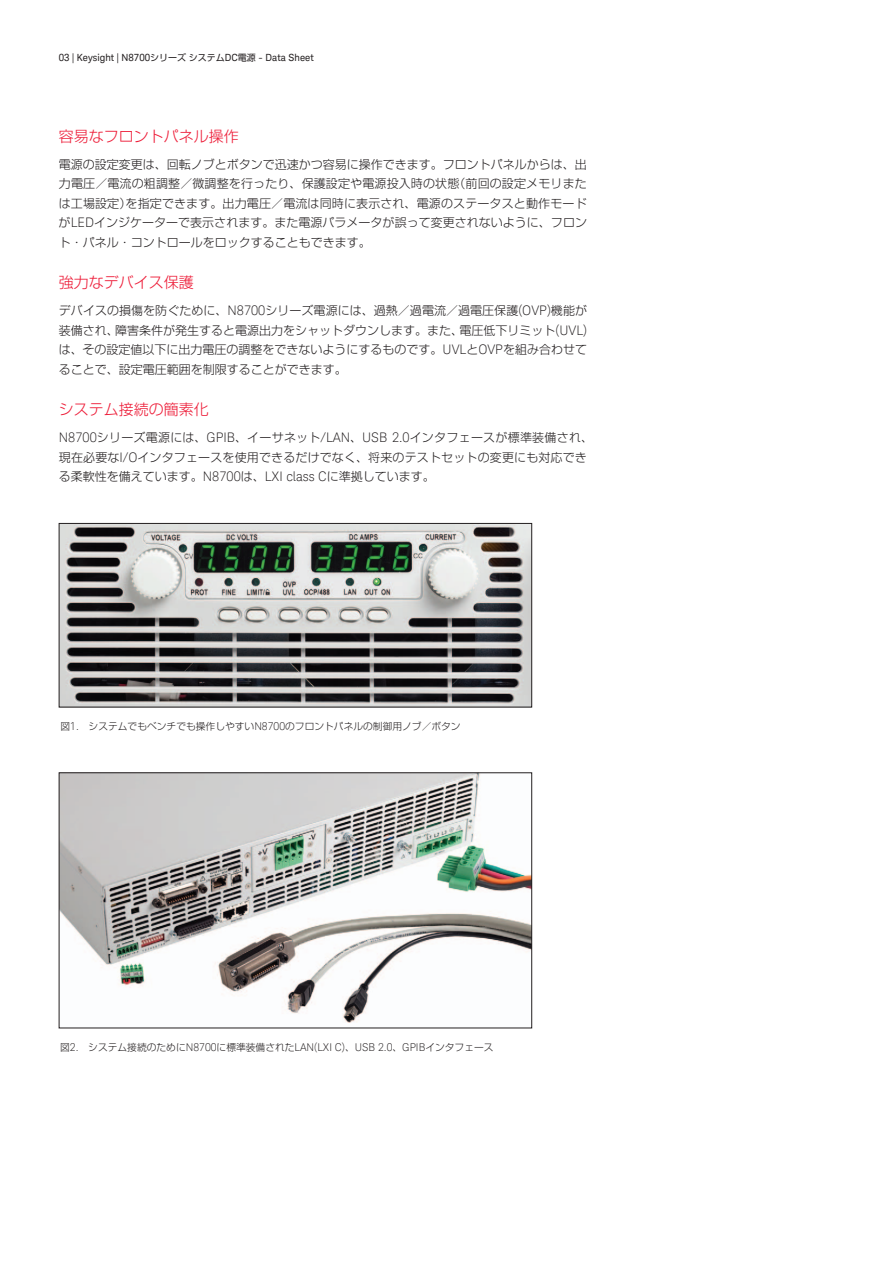
<style>
.page{position:relative;width:893px;height:1263px;background:#fff}
.page>*{position:absolute;margin:0;border:0;box-sizing:border-box;transform-origin:0 0}
.t1{font:300 15px "Shin Go Pro";color:#ed1a36}
.t2{font:300 12px/19.5px "Shin Go Pro";color:#231f20;text-align:justify}
.t3{font:9.9px "Keysight Sans";color:#231f20}
.t4{font:300 9.75px "Shin Go Pro";color:#231f20}
.s1{font-family:"Shin Go Pro";font-size:9px}
.s2{font-family:"Keysight Sans";font-size:13.2px}
.s3{font-family:"Keysight Sans";font-size:10.8px}
</style>
<div class="page">
<svg style="left:58px;top:523px;width:474px;height:185px;background:#8e8e8d"></svg>
<svg style="left:58px;top:772px;width:474px;height:257px"></svg>
<p class="t3" style="left:59px;top:51px;width:257px">03 | Keysight | N8700<span class="s1">シリーズシステム</span>DC<span class="s1">電源</span> - Data Sheet</p>
<p class="t1" style="left:59px;top:124px;width:181px">容易なフロントパネル操作</p>
<p class="t2" style="left:59px;top:153px;width:530px">電源の設定変更は、回転ノブとボタンで迅速かつ容易に操作できます。フロントパネルからは、出力電圧／電流の粗調整／微調整を行ったり、保護設定や電源投入時の状態（前回の設定メモリまたは工場設定）を指定できます。出力電圧／電流は同時に表示され、電源のステータスと動作モードが<span class="s2">LED</span>インジケーターで表示されます。また電源パラメータが誤って変更されないように、フロント・パネル・コントロールをロックすることもできます。</p>
<p class="t1" style="left:59px;top:270px;width:137px">強力なデバイス保護</p>
<p class="t2" style="left:59px;top:300px;width:530px">デバイスの損傷を防ぐために、<span class="s2">N8700</span>シリーズ電源には、過熱／過電流／過電圧保護<span class="s2">(OVP)</span>機能が装備され、障害条件が発生すると電源出力をシャットダウンします。また、電圧低下リミット<span class="s2">(UVL)</span>は、その設定値以下に出力電圧の調整をできないようにするものです。<span class="s2">UVL</span>と<span class="s2">OVP</span>を組み合わせてることで、設定電圧範囲を制限することができます。</p>
<p class="t1" style="left:59px;top:397px;width:151px">システム接続の簡素化</p>
<p class="t2" style="left:59px;top:427px;width:536px;text-align:left"><span class="s2">N8700</span>シリーズ電源には、<span class="s2">GPIB</span>、イーサネット<span class="s2">/LAN</span>、<span class="s2">USB 2.0</span>インタフェースが標準装備され、現在必要な<span class="s2">I/O</span>インタフェースを使用できるだけでなく、将来のテストセットの変更にも対応できる柔軟性を備えています。<span class="s2">N8700</span>は、<span class="s2">LXI class C</span>に準拠しています。</p>
<p class="t4" style="left:60px;top:718px;width:402px">図<span class="s3">1.</span> システムでもベンチでも操作しやすい<span class="s3">N8700</span>のフロントパネルの制御用ノブ／ボタン</p>
<p class="t4" style="left:60px;top:1039px;width:435px">図<span class="s3">2.</span> システム接続のために<span class="s3">N8700</span>に標準装備された<span class="s3">LAN(LXI C)</span>、<span class="s3">USB 2.0</span>、<span class="s3">GPIB</span>インタフェース</p>
</div>
